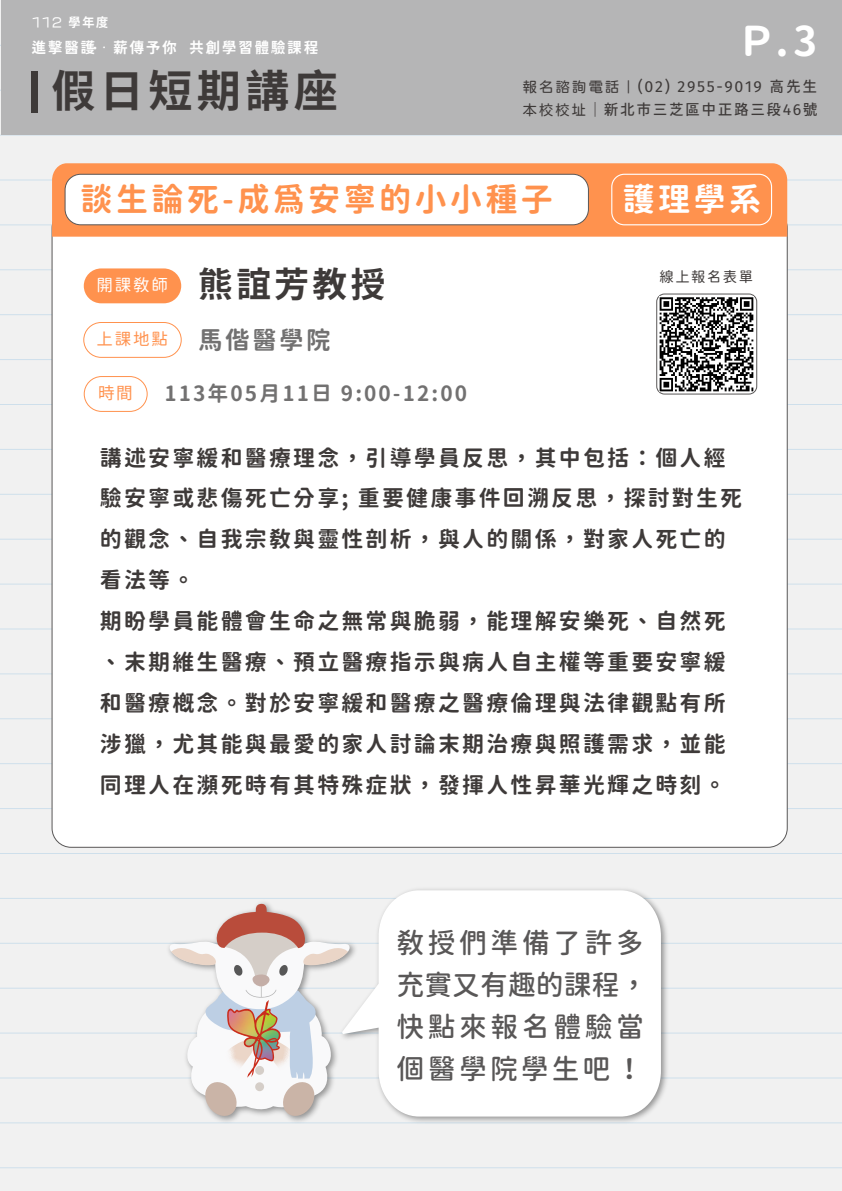
<style>
.page{position:relative;width:842px;height:1191px;background:#f1f1f1}
.page>*{position:absolute;margin:0;border:0;box-sizing:border-box;transform-origin:0 0}
.t1{font:700 44.1px "Source Han Sans SC";letter-spacing:.1em;color:#3e3a39}
.t2{font:40.8px "Gen Sen Maru Gothic TW Bold TTF";color:#fff}
.t3{font:700 34.6px "Taipei Sans TC Beta";letter-spacing:.1em;color:#3e3a39}
.t4{font:32.2px "Gen Sen Maru Gothic TW Bold TTF";letter-spacing:.1em;color:#ff924e}
.t5{font:32.2px "Gen Sen Maru Gothic TW Bold TTF";color:#fff}
.t6{font:27.9px/42.1px "Gen Sen Maru Gothic TW Medium TTF";letter-spacing:.125em;color:#595757}
.t7{font:24.5px "Gen Sen Maru Gothic TW Bold TTF";letter-spacing:.1em;color:#727171}
.t8{font:22px/40.9px "Gen Sen Maru Gothic TW Bold TTF";letter-spacing:.1em;color:#3e3a39}
.t9{font:20.9px "Gen Sen Maru Gothic TW Bold TTF";letter-spacing:.1em;color:#727171}
.t10{font:16.6px "Gen Yo Gothic TW Regular TTF";color:#ff924e}
.t11{font:700 14.9px "Glow Sans TC";letter-spacing:.1em;color:#fff}
.t12{font:500 14.8px/22px "Glow Sans TC";letter-spacing:.1em;color:#3e3a39}
.t13{font:14.4px "Gen Sen Maru Gothic TW Regular TTF";letter-spacing:.1em;color:#3e3a39}
.t14{font:12.7px "VDL Logo G Regular";color:#fff}
.s1{font-family:"Glow Sans TC";font-weight:700}
.s2{font-family:"Adobe Ming Std";font-weight:300}
.s3{font-family:"jf openhuninn 2.0";font-weight:400}
</style>
<div class="page">
<hr style="left:0;top:45px;width:842px;height:1px;background:#4a9dd7">
<hr style="left:0;top:90px;width:842px;height:1px;background:#4a9dd7">
<hr style="left:0;top:135px;width:842px;height:1px;background:#4a9dd7">
<hr style="left:0;top:179px;width:842px;height:1px;background:#4a9dd7">
<hr style="left:0;top:224px;width:842px;height:1px;background:#4a9dd7">
<hr style="left:0;top:269px;width:842px;height:1px;background:#4a9dd7">
<hr style="left:0;top:314px;width:842px;height:1px;background:#4a9dd7">
<hr style="left:0;top:359px;width:842px;height:1px;background:#4a9dd7">
<hr style="left:0;top:404px;width:842px;height:1px;background:#4a9dd7">
<hr style="left:0;top:449px;width:842px;height:1px;background:#4a9dd7">
<hr style="left:0;top:494px;width:842px;height:1px;background:#4a9dd7">
<hr style="left:0;top:538px;width:842px;height:1px;background:#4a9dd7">
<hr style="left:0;top:583px;width:842px;height:1px;background:#4a9dd7">
<hr style="left:0;top:628px;width:842px;height:1px;background:#4a9dd7">
<hr style="left:0;top:673px;width:842px;height:1px;background:#4a9dd7">
<hr style="left:0;top:718px;width:842px;height:1px;background:#4a9dd7">
<hr style="left:0;top:763px;width:842px;height:1px;background:#4a9dd7">
<hr style="left:0;top:808px;width:842px;height:1px;background:#4a9dd7">
<hr style="left:0;top:853px;width:842px;height:1px;background:#4a9dd7">
<hr style="left:0;top:898px;width:842px;height:1px;background:#4a9dd7">
<hr style="left:0;top:942px;width:842px;height:1px;background:#4a9dd7">
<hr style="left:0;top:987px;width:842px;height:1px;background:#4a9dd7">
<hr style="left:0;top:1032px;width:842px;height:1px;background:#4a9dd7">
<hr style="left:0;top:1077px;width:842px;height:1px;background:#4a9dd7">
<hr style="left:0;top:1122px;width:842px;height:1px;background:#4a9dd7">
<hr style="left:0;top:1167px;width:842px;height:1px;background:#4a9dd7">
<div style="left:1px;top:0;width:841px;height:134px;background:#b5b5b6"></div>
<div style="left:52px;top:209px;width:735px;height:638px;background:#fff;border-radius:19px"></div>
<svg style="left:52px;top:163px;width:735px;height:74px;background:#fd9352"></svg>
<div style="left:65px;top:174px;width:523px;height:51px;background:#fff;border-radius:16px"></div>
<div style="left:65px;top:174px;width:524px;height:51px;border:1px solid #595757;border-radius:16px"></div>
<svg style="left:657px;top:294px;width:100px;height:100px"></svg>
<div style="left:656px;top:294px;width:101px;height:100px;border:1px solid #595757;border-radius:8px"></div>
<div style="left:611px;top:174px;width:161px;height:51px;border:1px solid #fff;border-radius:13px"></div>
<div style="left:84px;top:268px;width:97px;height:35px;background:#ff924e;border-radius:17px"></div>
<div style="left:83px;top:322px;width:99px;height:36px;border:1px solid #ff924e;border-radius:17px"></div>
<div style="left:84px;top:376px;width:64px;height:36px;border:1px solid #ff924e;border-radius:17px"></div>
<div style="left:32px;top:71px;width:6px;height:42px;background:#3e3a39"></div>
<img style="left:163px;top:898px;width:173px;height:226px">
<svg style="left:168px;top:903px;width:168px;height:215px"></svg>
<img style="left:336px;top:889px;width:335px;height:235px">
<svg style="left:342px;top:890px;width:319px;height:226px;fill:#fff"></svg>
<img style="left:660px;top:296px;width:94px;height:95px">
<p class="t14" style="left:32px;top:14px;width:78px">112 <span class="s1">學年度</span></p>
<p class="t11" style="left:31px;top:38px;width:275px">醫探究竟 · 趁現在 共創學習體驗課程</p>
<h1 class="t1" style="left:51px;top:66px;width:288px">假日短期講座</h1>
<p class="t11" style="left:31px;top:38px;width:289px">進擊醫護·<span class="s2">．</span>薪傳予你 共創學習體驗課程</p>
<h2 class="t2" style="left:736px;top:18px;width:83px">Ｐ.3</h2>
<p class="t12" style="left:523px;top:78px;width:297px"><span class="s3">報名諮詢電話｜</span>(02) 2955-9019 高先生<span class="s3">本校校址</span>｜新北市三芝區中正路三段46號</p>
<h3 class="t4" style="left:81px;top:181px;width:474px">談生論死-成為安寧的小小種子</h3>
<h3 class="t5" style="left:623px;top:181px;width:140px">護理學系</h3>
<h3 class="t3" style="left:97px;top:265px;width:290px"><sup>開課敎師</sup> 熊誼芳教授</h3>
<p class="t7" style="left:97px;top:326px;width:236px"><sup>上課地點</sup> 馬偕醫學院</p>
<p class="t10" style="left:98px;top:384px;width:36px">時間</p>
<p class="t9" style="left:164px;top:381px;width:304px">113年05月11日 9:00-12:00</p>
<p class="t13" style="left:659px;top:269px;width:95px">線上報名表單</p>
<p class="t8" style="left:100px;top:437px;width:644px">講述安寧緩和醫療理念，引導學員反思，其中包括：個人經驗安寧或悲傷死亡分享; 重要健康事件回溯反思，探討對生死的觀念、自我宗敎與靈性剖析，與人的關係，對家人死亡的看法等。<br>期盼學員能體會生命之無常與脆弱，能理解安樂死、自然死、末期維生醫療、預立醫療指示與病人自主權等重要安寧緩和醫療概念。對於安寧緩和醫療之醫療倫理與法律觀點有所涉獵，尤其能與最愛的家人討論末期治療與照護需求，並能同理人在瀕死時有其特殊症狀，發揮人性昇華光輝之時刻。</p>
<p class="t6" style="left:396px;top:922px;width:253px">敎授們準備了許多充實又有趣的課程，快點來報名體驗當個醫學院學生吧 ！</p>
</div>
